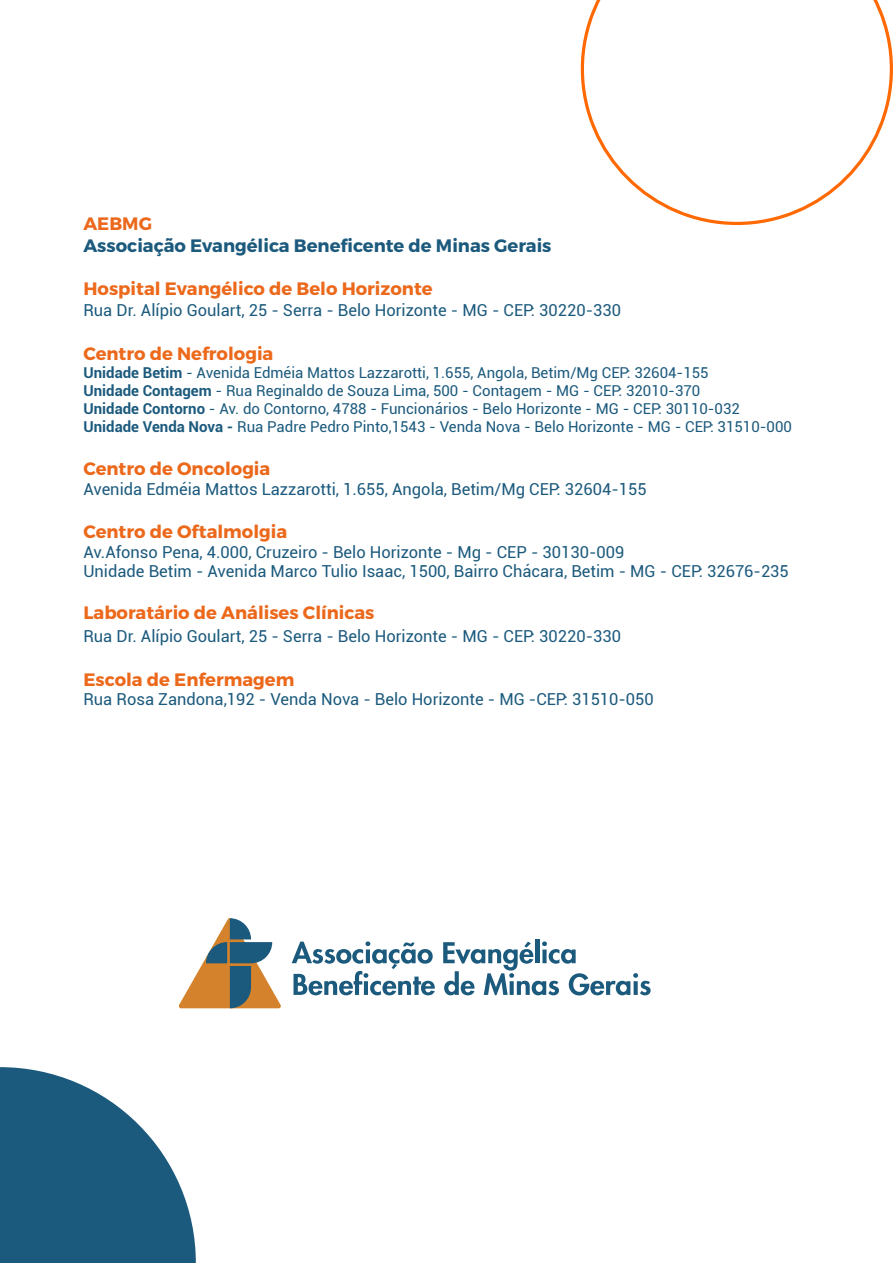
<style>
.page{position:relative;width:893px;height:1263px;background:#fff}
.page>*{position:absolute;margin:0;border:0;box-sizing:border-box;transform-origin:0 0}
.t1{font:700 18px "Montserrat";color:#ec691c}
.t2{font:700 18px "Montserrat";color:#1c5a7d}
.t3{font:16.5px/19.8px "Roboto";color:#1c5a7d}
.t4{font:15px/18px "Roboto";color:#1c5a7d}
.s1{font-weight:700}
</style>
<div class="page">
<svg style="left:179px;top:918px;width:102px;height:90px"></svg>
<hr style="left:535px;top:939px;width:4px;height:24px;background:#1b5a7d">
<svg style="left:292px;top:941px;width:143px;height:54px"></svg>
<svg style="left:443px;top:941px;width:208px;height:54px"></svg>
<svg style="left:581px;top:0;width:312px;height:225px"></svg>
<svg style="left:0;top:1067px;width:196px;height:196px"></svg>
<p class="t1" style="left:83px;top:212px;width:70px">AEBMG</p>
<p class="t2" style="left:83px;top:234px;width:470px">Associação Evangélica Beneficente de Minas Gerais</p>
<p class="t1" style="left:83px;top:277px;width:351px">Hospital Evangélico de Belo Horizonte</p>
<p class="t3" style="left:83px;top:300px;width:539px">Rua Dr. Alípio Goulart, 25 - Serra - Belo Horizonte - MG - CEP: 30220-330</p>
<p class="t1" style="left:83px;top:342px;width:191px">Centro de Nefrologia</p>
<p class="t4" style="left:83px;top:363px;width:710px"><span class="s1">Unidade Betim</span> - Avenida Edméia Mattos Lazzarotti, 1.655, Angola, Betim/Mg CEP: 32604-155<br><span class="s1">Unidade Contagem</span> - Rua Reginaldo de Souza Lima, 500 - Contagem - MG - CEP: 32010-370<br><span class="s1">Unidade Contorno</span> - Av. do Contorno, 4788 - Funcionários - Belo Horizonte - MG - CEP: 30110-032<br><span class="s1">Unidade Venda Nova -</span> Rua Padre Pedro Pinto,1543 - Venda Nova - Belo Horizonte - MG - CEP: 31510-000</p>
<p class="t1" style="left:83px;top:457px;width:188px">Centro de Oncologia</p>
<p class="t3" style="left:83px;top:478px;width:565px">Avenida Edméia Mattos Lazzarotti, 1.655, Angola, Betim/Mg CEP: 32604-155</p>
<p class="t1" style="left:83px;top:520px;width:205px">Centro de Oftalmolgia</p>
<p class="t3" style="left:83px;top:541px;width:707px">Av.Afonso Pena, 4.000, Cruzeiro - Belo Horizonte - Mg - CEP - 30130-009<br>Unidade Betim - Avenida Marco Tulio Isaac, 1500, Bairro Chácara, Betim - MG - CEP: 32676-235</p>
<p class="t1" style="left:83px;top:601px;width:292px">Laboratário de Análises Clínicas</p>
<p class="t3" style="left:83px;top:626px;width:539px">Rua Dr. Alípio Goulart, 25 - Serra - Belo Horizonte - MG - CEP: 30220-330</p>
<p class="t1" style="left:83px;top:668px;width:212px">Escola de Enfermagem</p>
<p class="t3" style="left:83px;top:689px;width:572px">Rua Rosa Zandona,192 - Venda Nova - Belo Horizonte - MG -CEP: 31510-050</p>
</div>
